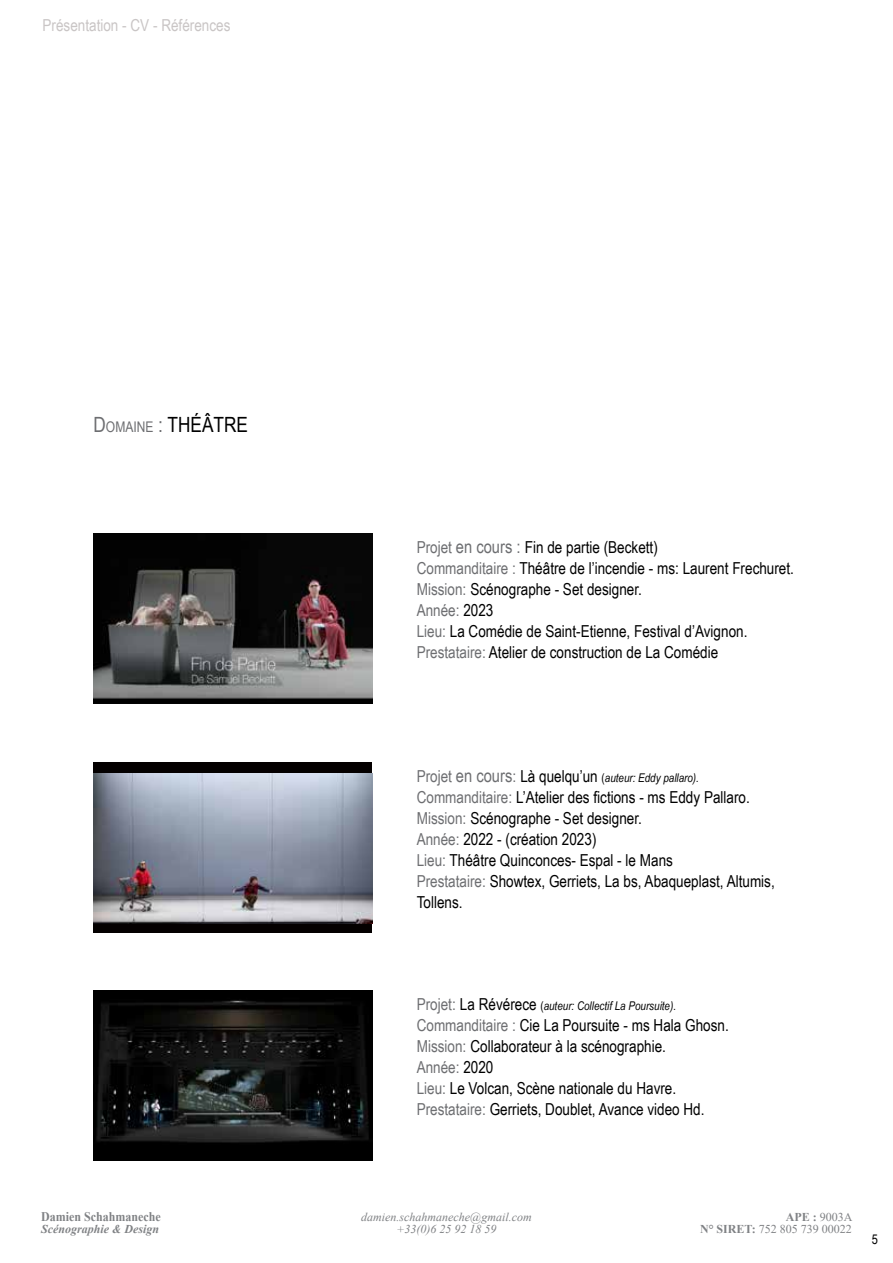
<style>
.page{position:relative;width:893px;height:1263px;background:#fff}
.page>*{position:absolute;margin:0;border:0;box-sizing:border-box;transform-origin:0 0}
.t1{font:21px "Arial Narrow";color:#000}
.t2{font:16.5px/21px "Arial Narrow";color:#000}
.t3{font:16.5px "Arial Narrow";color:#c9c5c5}
.t4{font:13.5px "Arial Narrow";color:#000}
.t5{font:700 13.2px "Times New Roman";color:#808285;scale:.91 1}
.t6{font:italic 12px "Arial Narrow";color:#000}
.t7{font:italic 12px/12px "Times New Roman";color:#808285;text-align:center}
.t8{font:12px/12px "Times New Roman";color:#808285;text-align:right}
.t9{font:italic 700 12px "Times New Roman";color:#808285}
.s1{color:#6d6e71}
.s2{font-size:14.7px;color:#6d6e71}
.s3{font-size:18px;color:#6d6e71}
.s4{font-style:normal;font-size:16.5px;color:#6d6e71}
.s5{font-style:normal;font-size:18px;color:#6d6e71}
.s6{font-style:normal;font-size:16.5px}
.s7{font-style:normal}
.s8{font-weight:700}
</style>
<div class="page">
<div style="left:94px;top:762px;width:278px;height:170px;background:#040000"></div>
<img style="left:94px;top:773px;width:278px;height:150px">
<img style="left:94px;top:991px;width:278px;height:170px">
<img style="left:94px;top:534px;width:278px;height:169px">
<p class="t3" style="left:43px;top:14px;width:190px">Présentation - CV - Références</p>
<p class="t1" style="left:94px;top:409px;width:156px"><span class="s1">D</span><span class="s2">OMAINE</span> <span class="s1">:</span> Th éâtre</p>
<p class="t5" style="left:41px;top:1207px;width:133px">Damien Schahmaneche</p>
<p class="t9" style="left:41px;top:1221px;width:120px">Scénographie &amp; Design</p>
<p class="t2" style="left:417px;top:536px;width:379px"><span class="s1">Projet</span> <span class="s3">en cours :</span> Fin de partie (Beckett)<br><span class="s1">Commanditaire :</span> Théâtre de l’incendie - ms: Laurent Frechuret.<br><span class="s1">Mission:</span> Scénographe - Set designer.<br><span class="s1">Année:</span> 2023<br><span class="s1">Lieu:</span> La Comédie de Saint-Etienne, Festival d’Avignon.<br><span class="s1">Prestataire:</span> Atelier de construction de La Comédie</p>
<p class="t6" style="left:417px;top:769px;width:284px"><span class="s4">Projet</span> <span class="s5">en cours</span><span class="s4">:</span> <span class="s6">Là quelqu’un</span> <span class="s7">(</span>auteur: Eddy pallaro).</p>
<p class="t2" style="left:417px;top:786px;width:360px"><span class="s1">Commanditaire:</span> L’Atelier des fictions - ms Eddy Pallaro.<br><span class="s1">Mission:</span> Scénographe - Set designer.<br><span class="s1">Année:</span> 2022 - (création 2023)<br><span class="s1">Lieu:</span> Théâtre Quinconces- Espal - le Mans<br><span class="s1">Prestataire:</span> Showtex, Gerriets, La bs, Abaqueplast, Altumis, Tollens.</p>
<p class="t6" style="left:417px;top:998px;width:261px"><span class="s4">Projet:</span> <span class="s6">La Révérece</span> <span class="s7">(</span>auteur: Collectif La Poursuite).</p>
<p class="t2" style="left:417px;top:1014px;width:314px"><span class="s1">Commanditaire :</span> Cie La Poursuite - ms Hala Ghosn.<br><span class="s1">Mission:</span> Collaborateur à la scénographie.<br><span class="s1">Année:</span> 2020<br><span class="s1">Lieu:</span> Le Volcan, Scène nationale du Havre.<br><span class="s1">Prestataire:</span> Gerriets, Doublet, Avance video Hd.</p>
<p class="t7" style="left:361px;top:1211px;width:172px">damien.schahmaneche@gmail.com +33(0)6 25 92 18 59</p>
<p class="t8" style="left:700px;top:1211px;width:154px"><span class="s8">APE :</span> 9003A<br><span class="s8">N° SIRET:</span> 752 805 739 00022</p>
<p class="t4" style="left:872px;top:1229px;width:8px">5</p>
</div>
